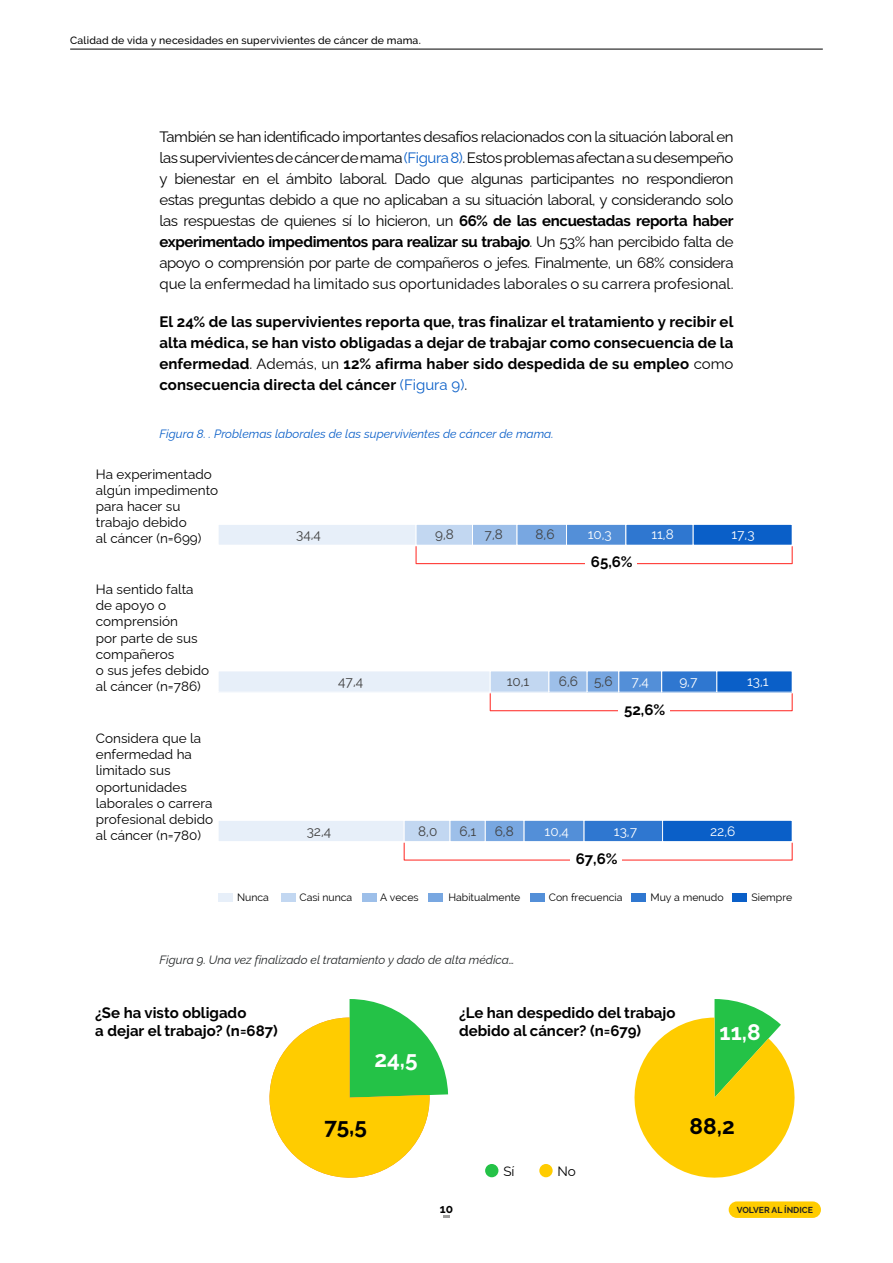
<style>
.page{position:relative;width:893px;height:1263px;background:#fff}
.page>*{position:absolute;margin:0;border:0;box-sizing:border-box;transform-origin:0 0}
.t1{font:700 22.5px "Raleway";color:#000}
.t2{font:700 22.5px "Raleway";color:#fff}
.t3{font:15px/21px "Raleway";color:#000;text-align:justify}
.t4{font:700 15px/21px "Raleway";color:#000}
.t5{font:100 13.5px/16.2px "Raleway";color:#000}
.t6{font:13.5px "Raleway";color:#404040}
.t7{font:13.5px "Raleway";color:#fff}
.t8{font:13.5px "Raleway";color:#000}
.t9{font:italic 12px "Raleway";color:#0a5fc8}
.t10{font:italic 12px "Raleway";color:#252829}
.t11{font:700 12px "Raleway";color:#000}
.t12{font:10.5px "Raleway";color:#000}
.t13{font:500 10.5px "Raleway";letter-spacing:.015em;color:#000}
.t14{font:700 8.55px "Raleway";color:#232323}
.s1{color:#0a5fc8}
.s2{font-weight:700}
.s3{font-weight:400}
.s4{font-weight:400;color:#0a5fc8}
</style>
<div class="page">
<svg style="left:443px;top:1216px;width:7px;height:2px"></svg>
<hr style="left:70px;top:49px;width:753px;height:1px;background:#000">
<div style="left:717px;top:671px;width:75px;height:21px;background:#0a5fc8"></div>
<div style="left:218px;top:524px;width:198px;height:21px;background:#e7eff9"></div>
<div style="left:218px;top:524px;width:198px;height:21px;border:1px solid #fff"></div>
<div style="left:416px;top:524px;width:56px;height:21px;background:#c2d7f1"></div>
<div style="left:416px;top:524px;width:57px;height:21px;border:1px solid #fff"></div>
<div style="left:472px;top:524px;width:45px;height:21px;background:#9dbfe9"></div>
<div style="left:472px;top:524px;width:45px;height:21px;border:1px solid #fff"></div>
<div style="left:517px;top:524px;width:49px;height:21px;background:#78a7e1"></div>
<div style="left:517px;top:524px;width:50px;height:21px;border:1px solid #fff"></div>
<div style="left:566px;top:524px;width:60px;height:21px;background:#538fd8"></div>
<div style="left:566px;top:524px;width:60px;height:21px;border:1px solid #fff"></div>
<div style="left:626px;top:524px;width:67px;height:21px;background:#2f77d0"></div>
<div style="left:626px;top:524px;width:67px;height:21px;border:1px solid #fff"></div>
<div style="left:693px;top:524px;width:99px;height:21px;background:#0a5fc8"></div>
<div style="left:693px;top:524px;width:99px;height:21px;border:1px solid #fff"></div>
<div style="left:218px;top:893px;width:15px;height:9px;background:#e7eff9"></div>
<div style="left:281px;top:893px;width:15px;height:9px;background:#c2d7f1"></div>
<div style="left:362px;top:893px;width:15px;height:9px;background:#9dbfe9"></div>
<div style="left:428px;top:893px;width:15px;height:9px;background:#78a7e1"></div>
<div style="left:530px;top:893px;width:15px;height:9px;background:#538fd8"></div>
<div style="left:631px;top:893px;width:15px;height:9px;background:#2f77d0"></div>
<div style="left:732px;top:893px;width:15px;height:9px;background:#0a5fc8"></div>
<div style="left:490px;top:693px;width:303px;height:18px;border:1px solid #ff3c37"></div>
<div style="left:415px;top:546px;width:378px;height:18px;border:1px solid #ff3c37"></div>
<div style="left:618px;top:702px;width:52px;height:18px;background:#fff"></div>
<div style="left:585px;top:554px;width:52px;height:19px;background:#fff"></div>
<div style="left:218px;top:671px;width:272px;height:21px;background:#e7eff9"></div>
<div style="left:490px;top:671px;width:59px;height:21px;background:#c2d7f1"></div>
<div style="left:490px;top:671px;width:59px;height:21px;border:1px solid #fff"></div>
<div style="left:549px;top:671px;width:38px;height:21px;background:#9dbfe9"></div>
<div style="left:549px;top:671px;width:38px;height:21px;border:1px solid #fff"></div>
<div style="left:587px;top:671px;width:32px;height:21px;background:#78a7e1"></div>
<div style="left:587px;top:671px;width:32px;height:21px;border:1px solid #fff"></div>
<div style="left:619px;top:671px;width:43px;height:21px;background:#538fd8"></div>
<div style="left:662px;top:671px;width:55px;height:21px;background:#2f77d0"></div>
<div style="left:218px;top:820px;width:186px;height:21px;background:#e7eff9"></div>
<div style="left:218px;top:820px;width:186px;height:22px;border:1px solid #fff"></div>
<div style="left:404px;top:820px;width:46px;height:21px;background:#c2d7f1"></div>
<div style="left:404px;top:820px;width:46px;height:22px;border:1px solid #fff"></div>
<div style="left:450px;top:820px;width:35px;height:21px;background:#9dbfe9"></div>
<div style="left:450px;top:820px;width:35px;height:22px;border:1px solid #fff"></div>
<div style="left:485px;top:820px;width:39px;height:21px;background:#78a7e1"></div>
<div style="left:485px;top:820px;width:39px;height:22px;border:1px solid #fff"></div>
<div style="left:524px;top:820px;width:60px;height:21px;background:#538fd8"></div>
<div style="left:524px;top:820px;width:60px;height:22px;border:1px solid #fff"></div>
<div style="left:584px;top:820px;width:79px;height:21px;background:#2f77d0"></div>
<div style="left:584px;top:820px;width:79px;height:22px;border:1px solid #fff"></div>
<div style="left:663px;top:820px;width:129px;height:21px;background:#0a5fc8"></div>
<div style="left:662px;top:820px;width:130px;height:22px;border:1px solid #fff"></div>
<svg style="left:269px;top:999px;width:179px;height:179px"></svg>
<svg style="left:634px;top:999px;width:161px;height:179px"></svg>
<div style="left:485px;top:1164px;width:13px;height:13px;background:#24c247;border-radius:50%"></div>
<div style="left:539px;top:1164px;width:14px;height:13px;background:#fc0;border-radius:50%"></div>
<div style="left:729px;top:1201px;width:92px;height:17px;background:#fc0;border-radius:8px"></div>
<p class="t13" style="left:70px;top:34px;width:352px">Calidad de vida y necesidades en supervivientes de cáncer de mama.</p>
<p class="t3" style="left:159px;top:124px;width:576px">También se han identificado importantes desafíos relacionados con la situación laboral en las supervivientes de cáncer de mama <span class="s1">(Figura 8)</span>. Estos problemas afectan a su desempeño y bienestar en el ámbito laboral. Dado que algunas participantes no respondieron estas preguntas debido a que no aplicaban a su situación laboral, y considerando solo las respuestas de quienes sí lo hicieron, un <span class="s2">66% de las encuestadas reporta haber experimentado impedimentos para realizar su trabajo</span>. Un 53% han percibido falta de apoyo o comprensión por parte de compañeros o jefes. Finalmente, un 68% considera que la enfermedad ha limitado sus oportunidades laborales o su carrera profesional.</p>
<p class="t4" style="left:159px;top:311px;width:576px;text-align:justify">El 24% de las supervivientes reporta que, tras finalizar el tratamiento y recibir el alta médica, se han visto obligadas a dejar de trabajar como consecuencia de la enfermedad<span class="s3">. Además, un</span> 12% afirma haber sido despedida de su empleo <span class="s3">como </span>consecuencia directa del cáncer <span class="s4">(Figura 9)</span><span class="s3">.</span></p>
<p class="t9" style="left:159px;top:424px;width:396px">Figura 8. . Problemas laborales de las supervivientes de cáncer de mama.</p>
<p class="t5" style="left:96px;top:464px;width:124px">Ha experimentado algún impedimento para hacer su trabajo debido<br>al cáncer (n=699)</p>
<p class="t5" style="left:96px;top:580px;width:115px">Ha sentido falta de apoyo o comprensión<br>por parte de sus compañeros<br>o sus jefes debido al cáncer (n=786)</p>
<p class="t5" style="left:96px;top:728px;width:119px">Considera que la enfermedad ha limitado sus oportunidades laborales o carrera profesional debido al cáncer (n=780)</p>
<p class="t6" style="left:296px;top:526px;width:26px">34,4</p>
<p class="t6" style="left:435px;top:526px;width:20px">9,8</p>
<p class="t6" style="left:485px;top:526px;width:20px">7,8</p>
<p class="t6" style="left:535px;top:526px;width:20px">8,6</p>
<p class="t7" style="left:588px;top:526px;width:26px">10,3</p>
<p class="t7" style="left:651px;top:526px;width:24px">11,8</p>
<p class="t7" style="left:731px;top:526px;width:25px">17,3</p>
<p class="t4" style="left:591px;top:551px;width:43px">65,6%</p>
<p class="t6" style="left:338px;top:673px;width:26px">47,4</p>
<p class="t6" style="left:507px;top:673px;width:24px">10,1</p>
<p class="t6" style="left:559px;top:673px;width:55px">6,6 5,6</p>
<p class="t7" style="left:631px;top:673px;width:19px">7,4</p>
<p class="t7" style="left:679px;top:673px;width:20px">9,7</p>
<p class="t7" style="left:747px;top:673px;width:23px">13,1</p>
<p class="t4" style="left:624px;top:699px;width:43px">52,6%</p>
<p class="t6" style="left:307px;top:824px;width:26px">32,4</p>
<p class="t6" style="left:418px;top:824px;width:21px">8,0</p>
<p class="t6" style="left:459px;top:824px;width:18px">6,1</p>
<p class="t6" style="left:495px;top:824px;width:20px">6,8</p>
<p class="t7" style="left:545px;top:824px;width:26px">10,4</p>
<p class="t7" style="left:614px;top:824px;width:25px">13,7</p>
<p class="t7" style="left:710px;top:824px;width:27px">22,6</p>
<p class="t4" style="left:576px;top:848px;width:43px">67,6%</p>
<p class="t12" style="left:237px;top:891px;width:33px">Nunca</p>
<p class="t12" style="left:299px;top:891px;width:54px">Casi nunca</p>
<p class="t12" style="left:380px;top:891px;width:40px">A veces</p>
<p class="t12" style="left:448px;top:891px;width:73px">Habitualmente</p>
<p class="t12" style="left:549px;top:891px;width:75px">Con frecuencia</p>
<p class="t12" style="left:650px;top:891px;width:75px">Muy a menudo</p>
<p class="t12" style="left:751px;top:891px;width:42px">Siempre</p>
<p class="t10" style="left:159px;top:950px;width:357px">Figura 9. Una vez finalizado el tratamiento y dado de alta médica…</p>
<p class="t4" style="left:95px;top:1004px;width:184px;line-height:18px">¿Se ha visto obligado<br>a dejar el trabajo? (n=687)</p>
<p class="t4" style="left:459px;top:1004px;width:218px;line-height:18px">¿Le han despedido del trabajo debido al cáncer? (n=679)</p>
<h1 class="t2" style="left:374px;top:1046px;width:45px">24,5</h1>
<h1 class="t2" style="left:720px;top:1019px;width:43px">11,8</h1>
<h1 class="t1" style="left:324px;top:1113px;width:44px">75,5</h1>
<p class="t11" style="left:440px;top:1202px;width:15px">10</p>
<p class="t8" style="left:503px;top:1160px;width:13px">Sí</p>
<p class="t8" style="left:558px;top:1160px;width:20px">No</p>
<h1 class="t1" style="left:690px;top:1113px;width:47px">88,2</h1>
<p class="t14" style="left:737px;top:1205px;width:78px">VOLVER AL ÍNDICE</p>
</div>
